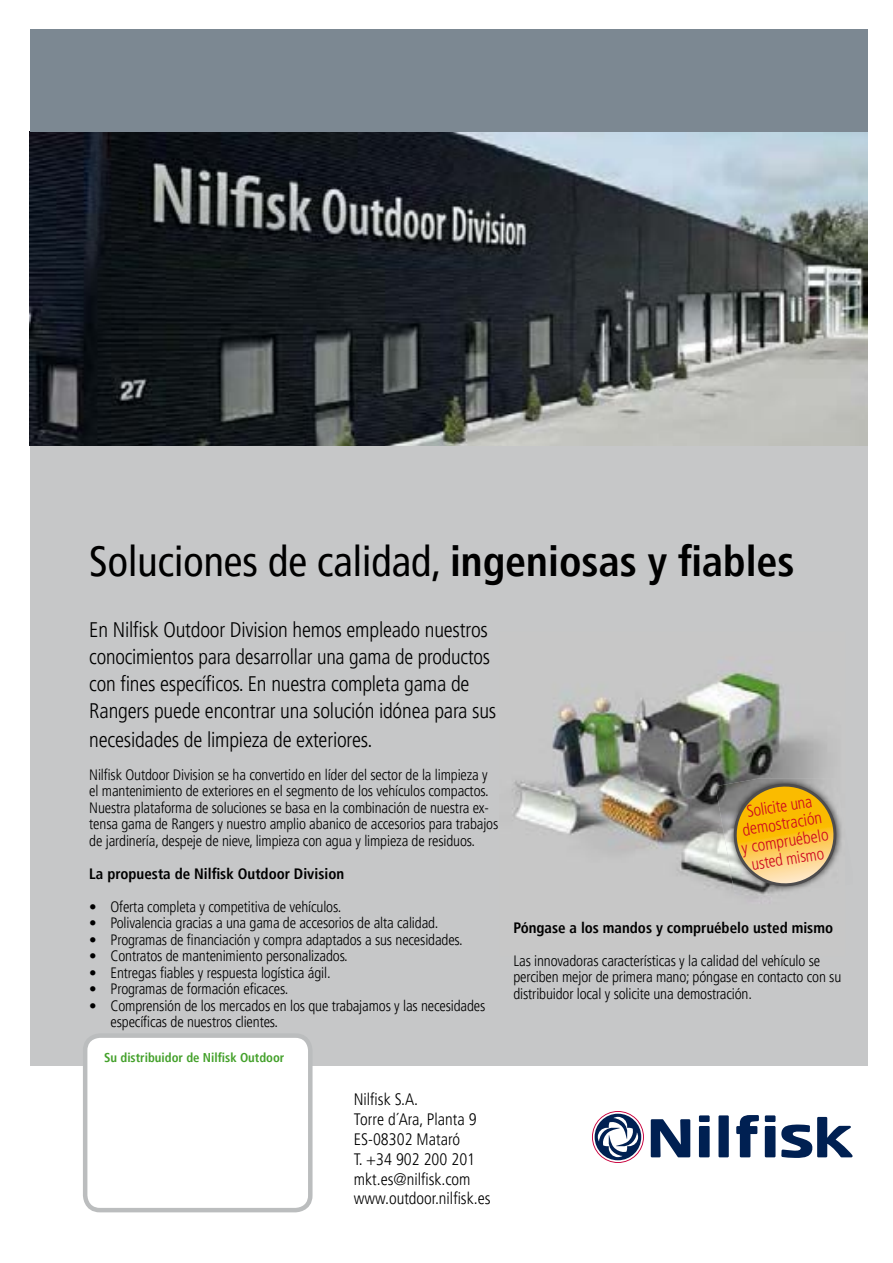
<style>
.page{position:relative;width:893px;height:1263px;background:#fff}
.page>*{position:absolute;margin:0;border:0;box-sizing:border-box;transform-origin:0 0}
.t1{font:condensed 42px "Frutiger LT Std";color:#000}
.t2{font:300 condensed 21px/27.5px "Frutiger LT Std";letter-spacing:-.01em;color:#000}
.t3{font:300 condensed 16.5px/19.8px "Frutiger LT Std";color:#000}
.t4{font:300 condensed 16.5px/17.7px "Frutiger LT Std";color:#cd071e;text-align:center}
.t5{font:300 condensed 15px/16.5px "Frutiger LT Std";letter-spacing:-.01em;color:#000}
.t6{font:700 condensed 15px "Frutiger LT Std";color:#000}
.t7{font:700 condensed 12.75px "Frutiger LT Std";color:#44a12b}
.s1{font-weight:700}
</style>
<div class="page">
<div style="left:30px;top:442px;width:837px;height:623px;background:#c6c7c8"></div>
<img style="left:512px;top:667px;width:316px;height:231px">
<img style="left:30px;top:132px;width:837px;height:313px">
<div style="left:30px;top:30px;width:837px;height:102px;background:#7c8892"></div>
<div style="left:85px;top:1035px;width:225px;height:175px;background:#fff;border-radius:15px"></div>
<div style="left:83px;top:1033px;width:230px;height:179px;border:4px solid #bbbdbe;border-radius:15px"></div>
<div style="left:718px;top:1115px;width:11px;height:42px;background:#002052"></div>
<svg style="left:651px;top:1119px;width:39px;height:38px"></svg>
<div style="left:699px;top:1126px;width:11px;height:31px;background:#002052"></div>
<div style="left:765px;top:1126px;width:10px;height:31px;background:#002052"></div>
<div style="left:699px;top:1115px;width:11px;height:7px;background:#002052"></div>
<div style="left:765px;top:1115px;width:10px;height:7px;background:#002052"></div>
<svg style="left:736px;top:1115px;width:23px;height:42px"></svg>
<svg style="left:781px;top:1117px;width:72px;height:41px"></svg>
<svg style="left:592px;top:1111px;width:52px;height:52px"></svg>
<img style="left:715px;top:778px;width:127px;height:117px">
<svg style="left:728px;top:778px;width:111px;height:114px;background:#cdae5b"></svg>
<h1 class="t1" style="left:89px;top:536px;width:707px">Soluciones de calidad, <span class="s1">ingeniosas y fiables</span></h1>
<p class="t2" style="left:89px;top:616px;width:408px">En Nilfisk Outdoor Division hemos empleado nuestros conocimientos para desarrollar una gama de productos con fines específicos. En nuestra completa gama de Rangers puede encontrar una solución idónea para sus necesidades de limpieza de exteriores.</p>
<p class="t5" style="left:89px;top:766px;width:411px">Nilfisk Outdoor Division se ha convertido en líder del sector de la limpieza y el mantenimiento de exteriores en el segmento de los vehículos compactos.<br>Nuestra plataforma de soluciones se basa en la combinación de nuestra ex&shy;tensa gama de Rangers y nuestro amplio abanico de accesorios para trabajos de jardinería, despeje de nieve, limpieza con agua y limpieza de residuos.</p>
<p class="t6" style="left:89px;top:864px;width:256px">La propuesta de Nilfisk Outdoor Division</p>
<p class="t5" style="left:89px;top:898px;width:253px">• Oferta completa y competitiva de vehículos.</p>
<p class="t5" style="left:89px;top:915px;width:351px">• Polivalencia gracias a una gama de accesorios de alta calidad.</p>
<p class="t5" style="left:89px;top:931px;width:375px">• Programas de financiación y compra adaptados a sus necesidades.</p>
<p class="t5" style="left:89px;top:948px;width:260px">• Contratos de mantenimiento personalizados.</p>
<p class="t5" style="left:89px;top:964px;width:243px">• Entregas fiables y respuesta logística ágil.</p>
<p class="t5" style="left:89px;top:981px;width:200px">• Programas de formación eficaces.</p>
<p class="t5" style="left:111px;top:997px;width:376px;text-indent:-21px">• Comprensión de los mercados en los que trabajamos y las necesidades específicas de nuestros clientes.</p>
<p class="t7" style="left:104px;top:1050px;width:182px">Su distribuidor de Nilfisk Outdoor</p>
<p class="t3" style="left:354px;top:1090px;width:138px">Nilfisk S.A.<br>Torre d´Ara, Planta 9<br>ES-08302 Mataró<br>T. +34 902 200 201 mkt.es@nilfisk.com www.outdoor.nilfisk.es</p>
<p class="t4" style="left:735px;top:804px;width:89px;rotate:-9deg">Solicite una demostración y compruébelo usted mismo</p>
<p class="t6" style="left:513px;top:918px;width:321px">Póngase a los mandos y compruébelo usted mismo</p>
<p class="t5" style="left:513px;top:952px;width:329px">Las innovadoras características y la calidad del vehículo se perciben mejor de primera mano; póngase en contacto con su distribuidor local y solicite una demostración.</p>
</div>
